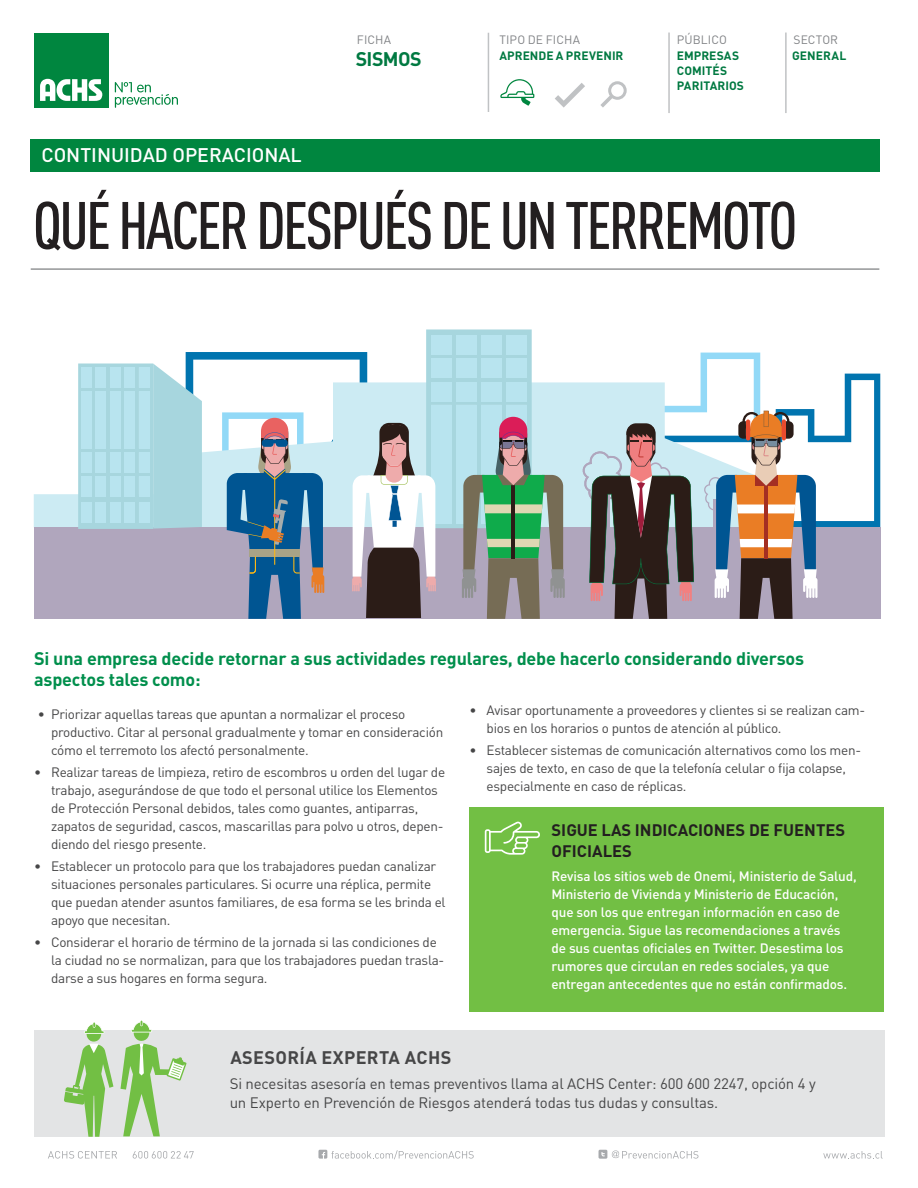
<style>
.page{position:relative;width:918px;height:1188px;background:#fff}
.page>*{position:absolute;margin:0;border:0;box-sizing:border-box;transform-origin:0 0}
.t1{font:500 66px "DIN Cond";letter-spacing:-.04em;color:#231f20}
.t2{font:500 19.5px "DIN Pro";color:#fff}
.t3{font:700 19.5px "DIN Pro";letter-spacing:-.03em;color:#007941}
.t4{font:700 18px/21px "DIN Pro";color:#008f4c}
.t5{font:700 18px "DIN Pro";letter-spacing:.02em;color:#464647}
.t6{font:700 16.5px/21px "DIN Pro";color:#231f20}
.t7{font:15px/19.5px "DIN Pro";letter-spacing:-.01em;color:#464647}
.t8{font:13.5px/18px "DIN Pro";letter-spacing:-.02em;color:#464647}
.t9{font:500 13.5px/18px "DIN Pro";letter-spacing:-.01em;color:#fff}
.t10{font:700 12px/15px "DIN Pro";letter-spacing:.005em;color:#007941}
.t11{font:12px "DIN Pro";letter-spacing:.005em;color:#808285}
</style>
<div class="page">
<div style="left:34px;top:33px;width:74px;height:74px;background:#00863f"></div>
<svg style="left:40px;top:79px;width:62px;height:22px"></svg>
<svg style="left:115px;top:82px;width:63px;height:26px"></svg>
<div style="left:470px;top:807px;width:414px;height:205px;background:#72bf44"></div>
<div style="left:30px;top:139px;width:850px;height:33px;background:#00863f"></div>
<hr style="left:488px;top:33px;width:1px;height:79px;background:#c0c2c4">
<hr style="left:668px;top:33px;width:2px;height:80px;background:#c0c2c4">
<hr style="left:785px;top:33px;width:2px;height:80px;background:#c0c2c4">
<svg style="left:500px;top:79px;width:34px;height:27px"></svg>
<svg style="left:555px;top:83px;width:30px;height:25px"></svg>
<svg style="left:600px;top:81px;width:27px;height:27px"></svg>
<hr style="left:31px;top:268px;width:848px;height:2px;background:#949698">
<div style="left:34px;top:1030px;width:850px;height:107px;background:#e3e4e5"></div>
<svg style="left:48px;top:1151px;width:69px;height:8px"></svg>
<svg style="left:133px;top:1151px;width:61px;height:8px"></svg>
<svg style="left:823px;top:1151px;width:60px;height:8px"></svg>
<svg style="left:318px;top:1150px;width:156px;height:9px"></svg>
<svg style="left:599px;top:1150px;width:99px;height:9px"></svg>
<svg style="left:64px;top:1022px;width:49px;height:115px"></svg>
<svg style="left:120px;top:1020px;width:67px;height:116px"></svg>
<svg style="left:485px;top:822px;width:55px;height:33px"></svg>
<svg style="left:34px;top:382px;width:548px;height:146px"></svg>
<div style="left:34px;top:528px;width:846px;height:91px;background:#b0a6bd"></div>
<svg style="left:78px;top:329px;width:487px;height:290px"></svg>
<svg style="left:582px;top:353px;width:298px;height:266px"></svg>
<p class="t11" style="left:357px;top:31px;width:36px">ficha</p>
<p class="t11" style="left:499px;top:31px;width:82px">tipo de ficha</p>
<p class="t11" style="left:677px;top:31px;width:38px">PÚBLICO</p>
<p class="t11" style="left:794px;top:31px;width:46px">sector</p>
<p class="t10" style="left:677px;top:47px;width:69px">empresas comités paritarios</p>
<h2 class="t3" style="left:356px;top:45px;width:67px">sismos</h2>
<p class="t10" style="left:499px;top:47px;width:126px">aprende a prevenir</p>
<p class="t10" style="left:792px;top:47px;width:56px">general</p>
<h2 class="t2" style="left:41px;top:142px;width:262px">Continuidad operacional</h2>
<h1 class="t1" style="left:33px;top:186px;width:766px">QUÉ HACER DESPUÉS DE UN TERREMOTO</h1>
<h3 class="t4" style="left:34px;top:647px;width:772px">Si una empresa decide retornar a sus actividades regulares, debe hacerlo considerando diversos aspectos tales como:</h3>
<p class="t8" style="left:51px;top:704px;width:394px;text-indent:-13px">• Priorizar aquellas tareas que apuntan a normalizar el proceso productivo. Citar al personal gradualmente y tomar en consideración cómo el terremoto los afectó personalmente.</p>
<p class="t8" style="left:51px;top:762px;width:396px;text-indent:-17px">• Realizar tareas de limpieza, retiro de escombros u orden del lugar de trabajo, asegurándose de que todo el personal utilice los Elementos de Protección Personal debidos, tales como guantes, antiparras, zapatos de seguridad, cascos, mascarillas para polvo u otros, depen&shy;diendo del riesgo presente.</p>
<p class="t8" style="left:51px;top:857px;width:396px;text-indent:-17px">• Establecer un protocolo para que los trabajadores puedan canalizar situaciones personales particulares. Si ocurre una réplica, permite que puedan atender asuntos familiares, de esa forma se les brinda el apoyo que necesitan.</p>
<p class="t8" style="left:51px;top:933px;width:395px;text-indent:-17px">• Considerar el horario de término de la jornada si las condiciones de la ciudad no se normalizan, para que los trabajadores puedan trasla&shy;darse a sus hogares en forma segura.</p>
<p class="t8" style="left:487px;top:701px;width:380px;text-indent:-17px">• Avisar oportunamente a proveedores y clientes si se realizan cam&shy;bios en los horarios o puntos de atención al público.</p>
<p class="t8" style="left:487px;top:741px;width:376px;text-indent:-17px">• Establecer sistemas de comunicación alternativos como los men&shy;sajes de texto, en caso de que la telefonía celular o fija colapse, especialmente en caso de réplicas.</p>
<p class="t6" style="left:552px;top:819px;width:295px">Sigue las indicaciones de fuentes oficiales</p>
<p class="t9" style="left:551px;top:867px;width:307px">Revisa los sitios web de Onemi, Ministerio de Salud, Ministerio de Vivienda y Ministerio de Educación, que son los que entregan información en caso de emergencia. Sigue las recomendaciones a través de sus cuentas oficiales en Twitter. Desestima los rumores que circulan en redes sociales, ya que entregan antecedentes que no están confirmados.</p>
<h3 class="t5" style="left:230px;top:1045px;width:126px">asesoría EXPERTA</h3>
<h3 class="t5" style="left:405px;top:1045px;width:47px">ACHS</h3>
<p class="t7" style="left:230px;top:1073px;width:588px">Si necesitas asesoría en temas preventivos llama al ACHS Center: 600 600 2247, opción 4 y un Experto en Prevención de Riesgos atenderá todas tus dudas y consultas.</p>
</div>
